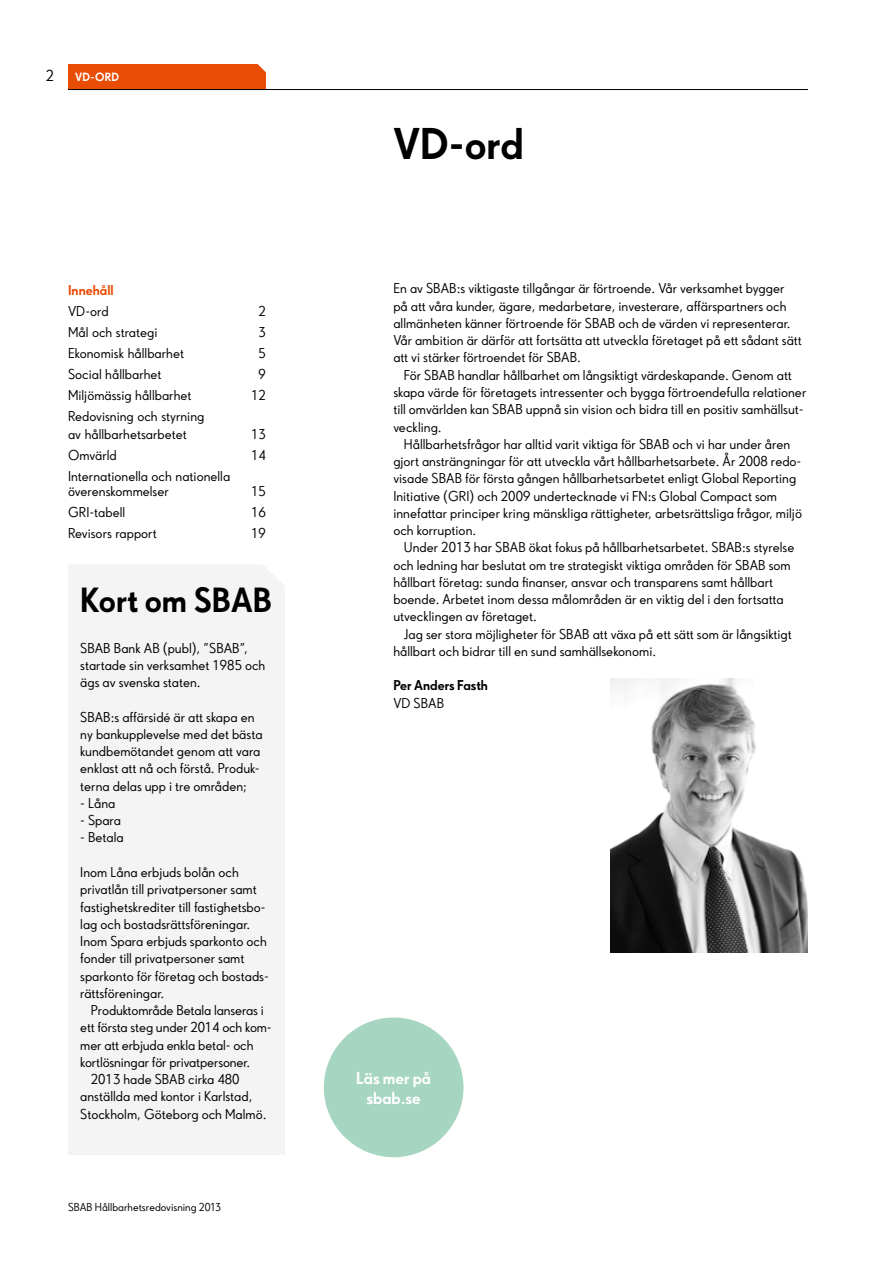
<style>
.page{position:relative;width:893px;height:1263px;background:#fff}
.page>*{position:absolute;margin:0;border:0;box-sizing:border-box;transform-origin:0 0}
.t1{font:700 42px "SBAB Sans";color:#000}
.t2{font:700 33px "SBAB Sans";color:#000}
.t3{font:700 16.5px/20.2px "SBAB Sans";color:#fff;text-align:center}
.t4{font:15px "SBAB Sans";color:#000}
.t5{font:13.5px/17.2px "SBAB Sans";color:#000}
.t6{font:700 13.5px/17.2px "SBAB Sans";color:#000}
.t7{font:700 13.5px/21px "SBAB Sans";color:#e94c05}
.t8{font:700 11.25px "SBAB Sans";color:#fff}
.t9{font:10.8px "SBAB Sans";color:#000}
.s1{font-weight:400;color:#000}
.s2{font-weight:400}
</style>
<div class="page">
<div style="left:68px;top:64px;width:198px;height:25px;background:#e94c05"></div>
<svg style="left:257px;top:64px;width:9px;height:9px"></svg>
<hr style="left:68px;top:89px;width:740px;height:1px;background:#000">
<div style="left:68px;top:565px;width:217px;height:590px;background:#f4f4f4"></div>
<div style="left:324px;top:1017px;width:139px;height:140px;background:#a6d5c2;border-radius:50%"></div>
<img style="left:610px;top:678px;width:198px;height:275px">
<p class="t4" style="left:46px;top:66px;width:10px">2</p>
<p class="t8" style="left:75px;top:69px;width:46px">VD-ORD</p>
<p class="t7" style="left:68px;top:279px;width:47px">Innehåll<br><span class="s1">VD-ord</span></p>
<p class="t5" style="left:258px;top:302px;width:9px">2</p>
<p class="t5" style="left:68px;top:323px;width:91px">Mål och strategi</p>
<p class="t5" style="left:258px;top:323px;width:9px">3</p>
<p class="t5" style="left:68px;top:344px;width:118px">Ekonomisk hållbarhet</p>
<p class="t5" style="left:258px;top:344px;width:9px">5</p>
<p class="t5" style="left:68px;top:365px;width:95px">Social hållbarhet</p>
<p class="t5" style="left:258px;top:365px;width:9px">9</p>
<p class="t5" style="left:68px;top:386px;width:125px">Miljömässig hållbarhet</p>
<p class="t5" style="left:251px;top:386px;width:16px">12</p>
<p class="t5" style="left:68px;top:406px;width:138px;line-height:18px">Redovisning och styrning av hållbarhetsarbetet</p>
<p class="t5" style="left:251px;top:425px;width:16px">13</p>
<p class="t5" style="left:68px;top:446px;width:50px">Omvärld</p>
<p class="t5" style="left:251px;top:446px;width:16px">14</p>
<p class="t5" style="left:68px;top:468px;width:164px;line-height:15px">Internationella och nationella överenskommelser</p>
<p class="t5" style="left:251px;top:482px;width:16px">15</p>
<p class="t5" style="left:68px;top:503px;width:59px">GRI-tabell</p>
<p class="t5" style="left:251px;top:503px;width:16px">16</p>
<p class="t5" style="left:68px;top:524px;width:90px">Revisors rapport</p>
<p class="t5" style="left:251px;top:524px;width:16px">19</p>
<p class="t2" style="left:80px;top:579px;width:193px">Kort om SBAB</p>
<p class="t5" style="left:80px;top:639px;width:187px">SBAB Bank AB (publ), ”SBAB”, startade sin verksamhet 1985 och ägs av svenska staten.</p>
<p class="t5" style="left:80px;top:708px;width:184px">SBAB:s affärsidé är att skapa en ny bankupplevelse med det bästa kundbemötandet genom att vara enklast att nå och förstå. Produk&shy;terna delas upp i tre områden;</p>
<p class="t5" style="left:80px;top:794px;width:37px">- Låna</p>
<p class="t5" style="left:80px;top:811px;width:42px">- Spara</p>
<p class="t5" style="left:80px;top:828px;width:45px">- Betala</p>
<p class="t5" style="left:80px;top:863px;width:160px">Inom Låna erbjuds bolån och</p>
<p class="t5" style="left:80px;top:880px;width:178px">privatlån till privatpersoner samt</p>
<p class="t5" style="left:80px;top:897px;width:187px">fastighetskrediter till fastighetsbo-</p>
<p class="t5" style="left:80px;top:915px;width:171px">lag och bostadsrättsföreningar.</p>
<p class="t5" style="left:80px;top:932px;width:188px">Inom Spara erbjuds sparkonto och</p>
<p class="t5" style="left:80px;top:949px;width:166px">fonder till privatpersoner samt</p>
<p class="t5" style="left:80px;top:966px;width:190px">sparkonto för företag och bostads-</p>
<p class="t5" style="left:80px;top:984px;width:85px">rättsföreningar.</p>
<p class="t5" style="left:91px;top:1001px;width:174px">Produktområde Betala lanseras i</p>
<p class="t5" style="left:80px;top:1018px;width:193px">ett första steg under 2014 och kom-</p>
<p class="t5" style="left:80px;top:1035px;width:175px">mer att erbjuda enkla betal- och</p>
<p class="t5" style="left:80px;top:1053px;width:171px">kortlösningar för privatpersoner.</p>
<p class="t5" style="left:91px;top:1070px;width:150px">2013 hade SBAB cirka 480</p>
<p class="t5" style="left:80px;top:1087px;width:174px">anställda med kontor i Karlstad,</p>
<p class="t5" style="left:80px;top:1105px;width:188px">Stockholm, Göteborg och Malmö.</p>
<p class="t9" style="left:68px;top:1201px;width:155px">SBAB Hållbarhetsredovisning 2013</p>
<p class="t1" style="left:393px;top:116px;width:132px">VD-ord</p>
<p class="t5" style="left:393px;top:280px;width:393px">En av SBAB:s viktigaste tillgångar är förtroende. Vår verksamhet bygger</p>
<p class="t5" style="left:393px;top:297px;width:395px">på att våra kunder, ägare, medarbetare, investerare, affärspartners och</p>
<p class="t5" style="left:393px;top:314px;width:399px">allmänheten känner förtroende för SBAB och de värden vi representerar.</p>
<p class="t5" style="left:393px;top:331px;width:410px">Vår ambition är därför att fortsätta att utveckla företaget på ett sådant sätt</p>
<p class="t5" style="left:393px;top:349px;width:189px">att vi stärker förtroendet för SBAB.</p>
<p class="t5" style="left:404px;top:366px;width:389px">För SBAB handlar hållbarhet om långsiktigt värdeskapande. Genom att</p>
<p class="t5" style="left:393px;top:383px;width:415px">skapa värde för företagets intressenter och bygga förtroendefulla relationer</p>
<p class="t5" style="left:393px;top:400px;width:412px">till omvärlden kan SBAB uppnå sin vision och bidra till en positiv samhällsut-</p>
<p class="t5" style="left:393px;top:418px;width:50px">veckling.</p>
<p class="t5" style="left:404px;top:435px;width:388px">Hållbarhetsfrågor har alltid varit viktiga för SBAB och vi har under åren</p>
<p class="t5" style="left:393px;top:452px;width:410px">gjort ansträngningar för att utveckla vårt hållbarhetsarbete. År 2008 redo-</p>
<p class="t5" style="left:393px;top:469px;width:404px">visade SBAB för första gången hållbarhetsarbetet enligt Global Reporting</p>
<p class="t5" style="left:393px;top:487px;width:385px">Initiative (GRI) och 2009 undertecknade vi FN:s Global Compact som</p>
<p class="t5" style="left:393px;top:504px;width:410px">innefattar principer kring mänskliga rättigheter, arbetsrättsliga frågor, miljö</p>
<p class="t5" style="left:393px;top:521px;width:84px">och korruption.</p>
<p class="t5" style="left:404px;top:538px;width:392px">Under 2013 har SBAB ökat fokus på hållbarhetsarbetet. SBAB:s styrelse</p>
<p class="t5" style="left:393px;top:556px;width:399px">och ledning har beslutat om tre strategiskt viktiga områden för SBAB som</p>
<p class="t5" style="left:393px;top:573px;width:381px">hållbart företag: sunda finanser, ansvar och transparens samt hållbart</p>
<p class="t5" style="left:393px;top:590px;width:392px">boende. Arbetet inom dessa målområden är en viktig del i den fortsatta</p>
<p class="t5" style="left:393px;top:607px;width:145px">utvecklingen av företaget.</p>
<p class="t5" style="left:404px;top:625px;width:389px">Jag ser stora möjligheter för SBAB att växa på ett sätt som är långsiktigt</p>
<p class="t5" style="left:393px;top:642px;width:264px">hållbart och bidrar till en sund samhällsekonomi.</p>
<p class="t6" style="left:393px;top:676px;width:96px">Per Anders Fasth<br><span class="s2">VD SBAB</span></p>
<p class="t3" style="left:356px;top:1067px;width:76px">Läs mer på sbab.se</p>
</div>
